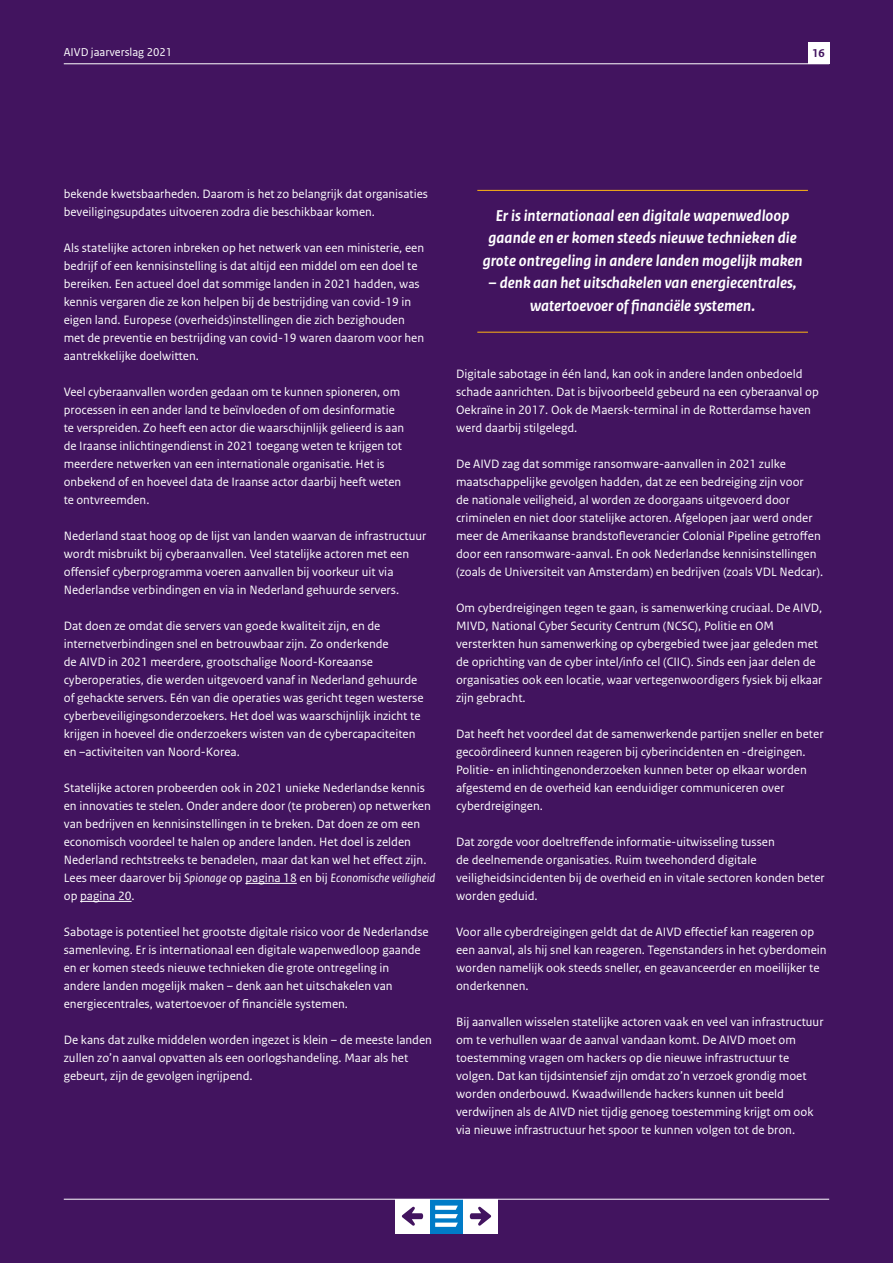
<style>
.page{position:relative;width:893px;height:1263px;background:#42145f}
.page>*{position:absolute;margin:0;border:0;box-sizing:border-box;transform-origin:0 0}
.P_-_Streamer_in_body{font:italic 700 16.5px/22.5px "Rijksoverheid Sans Text";color:#fff;text-align:center}
.P_-_Bodytekst_diap_8{font:12.75px/18px "Rijksoverheid Sans Text";color:#fff}
.t1{font:12px "Rijksoverheid Sans Text Regular 3";color:#fff}
.t2{font:700 12px "Rijksoverheid Sans Text";color:#42145f}
.s1{font-style:italic}
</style>
<div class="page">
<hr style="left:245px;top:883px;width:52px;height:1px;background:#fff">
<hr style="left:80px;top:901px;width:52px;height:1px;background:#fff">
<hr style="left:477px;top:190px;width:331px;height:1px;background:#ffb612">
<hr style="left:477px;top:332px;width:331px;height:1px;background:#ffb612">
<hr style="left:64px;top:63px;width:765px;height:1px;background:#fff">
<div style="left:808px;top:43px;width:21px;height:21px;background:#fff"></div>
<div style="left:429px;top:1199px;width:34px;height:34px;background:#007bc7"></div>
<svg style="left:435px;top:1205px;width:23px;height:22px"></svg>
<div style="left:395px;top:1199px;width:34px;height:34px;background:#fff"></div>
<svg style="left:402px;top:1207px;width:21px;height:19px"></svg>
<div style="left:463px;top:1199px;width:34px;height:34px;background:#fff"></div>
<svg style="left:470px;top:1207px;width:21px;height:19px"></svg>
<hr style="left:64px;top:1199px;width:765px;height:1px;background:#fff">
<p class="t1" style="left:64px;top:46px;width:110px">AIVD jaarverslag 2021</p>
<p class="t2" style="left:812px;top:46px;width:14px">16</p>
<p class="P_-_Bodytekst_diap_8" style="left:64px;top:185px;width:366px">bekende kwetsbaarheden. Daarom is het zo belangrijk dat organisaties beveiligingsupdates uitvoeren zodra die beschikbaar komen.</p>
<p class="P_-_Bodytekst_diap_8" style="left:64px;top:239px;width:362px">Als statelijke actoren inbreken op het netwerk van een ministerie, een bedrijf of een kennisinstelling is dat altijd een middel om een doel te bereiken. Een actueel doel dat sommige landen in 2021 hadden, was kennis vergaren die ze kon helpen bij de bestrijding van covid-19 in eigen land. Europese (overheids)instellingen die zich bezighouden met de preventie en bestrijding van covid-19 waren daarom voor hen aantrekkelijke doelwitten.</p>
<p class="P_-_Bodytekst_diap_8" style="left:64px;top:383px;width:342px">Veel cyberaanvallen worden gedaan om te kunnen spioneren, om processen in een ander land te beïnvloeden of om desinformatie te verspreiden. Zo heeft een actor die waarschijnlijk gelieerd is aan de Iraanse inlichtingendienst in 2021 toegang weten te krijgen tot meerdere netwerken van een internationale organisatie. Het is onbekend of en hoeveel data de Iraanse actor daarbij heeft weten te ontvreemden.</p>
<p class="P_-_Bodytekst_diap_8" style="left:64px;top:527px;width:364px">Nederland staat hoog op de lijst van landen waarvan de infrastructuur wordt misbruikt bij cyberaanvallen. Veel statelijke actoren met een offensief cyberprogramma voeren aanvallen bij voorkeur uit via Nederlandse verbindingen en via in Nederland gehuurde servers.</p>
<p class="P_-_Bodytekst_diap_8" style="left:64px;top:617px;width:361px">Dat doen ze omdat die servers van goede kwaliteit zijn, en de internetverbindingen snel en betrouwbaar zijn. Zo onderkende<br>de AIVD in 2021 meerdere, grootschalige Noord-Koreaanse cyberoperaties, die werden uitgevoerd vanaf in Nederland gehuurde of gehackte servers. Eén van die operaties was gericht tegen westerse cyberbeveiligingsonderzoekers. Het doel was waarschijnlijk inzicht te krijgen in hoeveel die onderzoekers wisten van de cybercapaciteiten en –activiteiten van Noord-Korea.</p>
<p class="P_-_Bodytekst_diap_8" style="left:64px;top:779px;width:373px">Statelijke actoren probeerden ook in 2021 unieke Nederlandse kennis en innovaties te stelen. Onder andere door (te proberen) op netwerken van bedrijven en kennisinstellingen in te breken. Dat doen ze om een economisch voordeel te halen op andere landen. Het doel is zelden Nederland rechtstreeks te benadelen, maar dat kan wel het effect zijn.<br>Lees meer daarover bij <span class="s1">Spionage</span> op pagina 18 en bij <span class="s1">Economische veiligheid </span>op pagina 20.</p>
<p class="P_-_Bodytekst_diap_8" style="left:64px;top:923px;width:366px">Sabotage is potentieel het grootste digitale risico voor de Nederlandse samenleving. Er is internationaal een digitale wapenwedloop gaande en er komen steeds nieuwe technieken die grote ontregeling in andere landen mogelijk maken – denk aan het uitschakelen van energiecentrales, watertoevoer of financiële systemen.</p>
<p class="P_-_Bodytekst_diap_8" style="left:64px;top:1031px;width:370px">De kans dat zulke middelen worden ingezet is klein – de meeste landen zullen zo’n aanval opvatten als een oorlogshandeling. Maar als het gebeurt, zijn de gevolgen ingrijpend.</p>
<p class="P_-_Streamer_in_body" style="left:483px;top:204px;width:321px">Er is internationaal een digitale wapenwedloop gaande en er komen steeds nieuwe technieken die grote ontregeling in andere landen mogelijk maken</p>
<p class="P_-_Streamer_in_body" style="left:489px;top:272px;width:309px">– denk aan het uitschakelen van energiecentrales, watertoevoer of financiële systemen.</p>
<p class="P_-_Bodytekst_diap_8" style="left:456px;top:365px;width:364px">Digitale sabotage in één land, kan ook in andere landen onbedoeld schade aanrichten. Dat is bijvoorbeeld gebeurd na een cyberaanval op Oekraïne in 2017. Ook de Maersk-terminal in de Rotterdamse haven werd daarbij stilgelegd.</p>
<p class="P_-_Bodytekst_diap_8" style="left:456px;top:455px;width:369px">De AIVD zag dat sommige ransomware-aanvallen in 2021 zulke maatschappelijke gevolgen hadden, dat ze een bedreiging zijn voor<br>de nationale veiligheid, al worden ze doorgaans uitgevoerd door criminelen en niet door statelijke actoren. Afgelopen jaar werd onder meer de Amerikaanse brandstofleverancier Colonial Pipeline getroffen door een ransomware-aanval. En ook Nederlandse kennisinstellingen (zoals de Universiteit van Amsterdam) en bedrijven (zoals VDL Nedcar).</p>
<p class="P_-_Bodytekst_diap_8" style="left:456px;top:599px;width:368px">Om cyberdreigingen tegen te gaan, is samenwerking cruciaal. De AIVD, MIVD, National Cyber Security Centrum (NCSC), Politie en OM versterkten hun samenwerking op cybergebied twee jaar geleden met de oprichting van de cyber intel/info cel (CIIC). Sinds een jaar delen de organisaties ook een locatie, waar vertegenwoordigers fysiek bij elkaar zijn gebracht.</p>
<p class="P_-_Bodytekst_diap_8" style="left:456px;top:725px;width:369px">Dat heeft het voordeel dat de samenwerkende partijen sneller en beter gecoördineerd kunnen reageren bij cyberincidenten en -dreigingen.<br>Politie- en inlichtingenonderzoeken kunnen beter op elkaar worden afgestemd en de overheid kan eenduidiger communiceren over cyberdreigingen.</p>
<p class="P_-_Bodytekst_diap_8" style="left:456px;top:833px;width:370px">Dat zorgde voor doeltreffende informatie-uitwisseling tussen<br>de deelnemende organisaties. Ruim tweehonderd digitale veiligheidsincidenten bij de overheid en in vitale sectoren konden beter worden geduid.</p>
<p class="P_-_Bodytekst_diap_8" style="left:456px;top:923px;width:372px">Voor alle cyberdreigingen geldt dat de AIVD effectief kan reageren op een aanval, als hij snel kan reageren. Tegenstanders in het cyberdomein worden namelijk ook steeds sneller, en geavanceerder en moeilijker te onderkennen.</p>
<p class="P_-_Bodytekst_diap_8" style="left:456px;top:1013px;width:369px">Bij aanvallen wisselen statelijke actoren vaak en veel van infrastructuur om te verhullen waar de aanval vandaan komt. De AIVD moet om toestemming vragen om hackers op die nieuwe infrastructuur te volgen. Dat kan tijdsintensief zijn omdat zo’n verzoek grondig moet worden onderbouwd. Kwaadwillende hackers kunnen uit beeld verdwijnen als de AIVD niet tijdig genoeg toestemming krijgt om ook via nieuwe infrastructuur het spoor te kunnen volgen tot de bron.</p>
</div>
